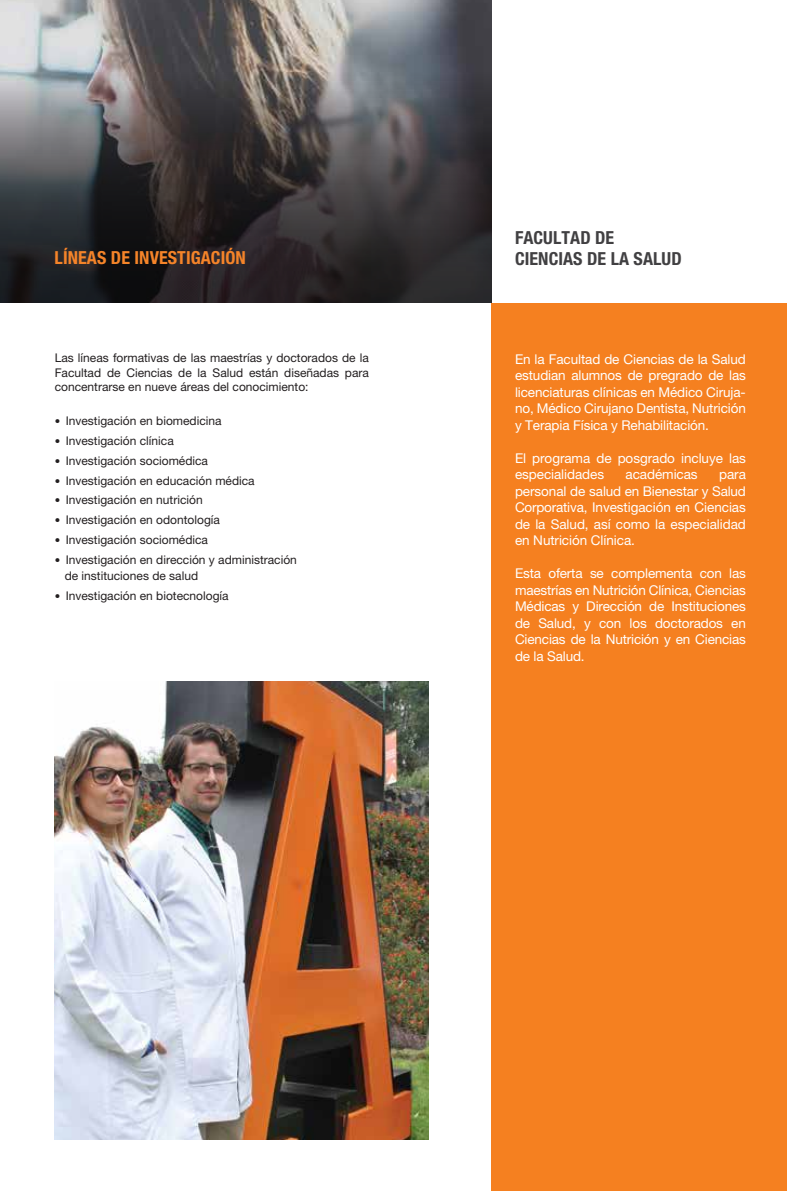
<style>
.page{position:relative;width:787px;height:1191px;background:#fff}
.page>*{position:absolute;margin:0;border:0;box-sizing:border-box;transform-origin:0 0}
.t1{font:700 condensed 18px/21.6px "Helvetica Neue";letter-spacing:.005em;color:#414042}
.t2{font:700 condensed 18px "Helvetica Neue";letter-spacing:.005em;color:#f58429}
.t3{font:13.5px/16.5px "Helvetica Neue";letter-spacing:-.005em;color:#fff;text-align:justify}
.t4{font:12px/19.8px "Helvetica Neue";color:#231f20}
.s1{font-weight:900;font-size:16.5px}
</style>
<div class="page">
<img style="left:0;top:0;width:491px;height:73px">
<svg style="left:0;top:73px;width:491px;height:230px;background:#403e40"></svg>
<div style="left:491px;top:303px;width:296px;height:888px;background:#f58020"></div>
<img style="left:55px;top:682px;width:374px;height:457px">
<h1 class="t2" style="left:55px;top:247px;width:193px">LÍNEAS DE INVESTIGACIÓN</h1>
<p class="t4" style="left:55px;top:350px;width:316px;line-height:14.4px;text-align:justify">Las líneas formativas de las maestrías y doctorados de la Facultad de Ciencias de la Salud están diseñadas para concentrarse en nueve áreas del conocimiento:</p>
<p class="t4" style="left:55px;top:411px;width:244px"><span class="s1">·</span> Investigación en biomedicina<br><span class="s1">·</span> Investigación clínica<br><span class="s1">·</span> Investigación sociomédica<br><span class="s1">·</span> Investigación en educación médica<br><span class="s1">·</span> Investigación en nutrición<br><span class="s1">·</span> Investigación en odontología<br><span class="s1">·</span> Investigación sociomédica<br><span class="s1">·</span> Investigación en dirección y administración</p>
<p class="t4" style="left:55px;top:566px;width:175px;text-indent:10px">de instituciones de salud<br><span class="s1">·</span> Investigación en biotecnología</p>
<h1 class="t1" style="left:515px;top:226px;width:168px">FACULTAD DE<br>CIENCIAS DE LA SALUD</h1>
<p class="t3" style="left:515px;top:351px;width:232px">En la Facultad de Ciencias de la Salud estudian alumnos de pregrado de las licenciaturas clínicas en Médico Ciruja&shy;no, Médico Cirujano Dentista, Nutrición y Terapia Física y Rehabilitación.</p>
<p class="t3" style="left:515px;top:450px;width:232px">El programa de posgrado incluye las especialidades</p>
<p class="t3" style="left:625px;top:466px;width:74px">académicas</p>
<p class="t3" style="left:515px;top:466px;width:232px;text-indent:204px">para personal de salud en Bienestar y Salud Corporativa, Investigación en Ciencias de la Salud, así como la especialidad en Nutrición Clínica.</p>
<p class="t3" style="left:515px;top:565px;width:232px">Esta oferta se complementa con las maestrías en Nutrición Clínica, Ciencias Médicas y Dirección de Instituciones de Salud, y con los doctorados en Ciencias de la Nutrición y en Ciencias de la Salud.</p>
</div>
